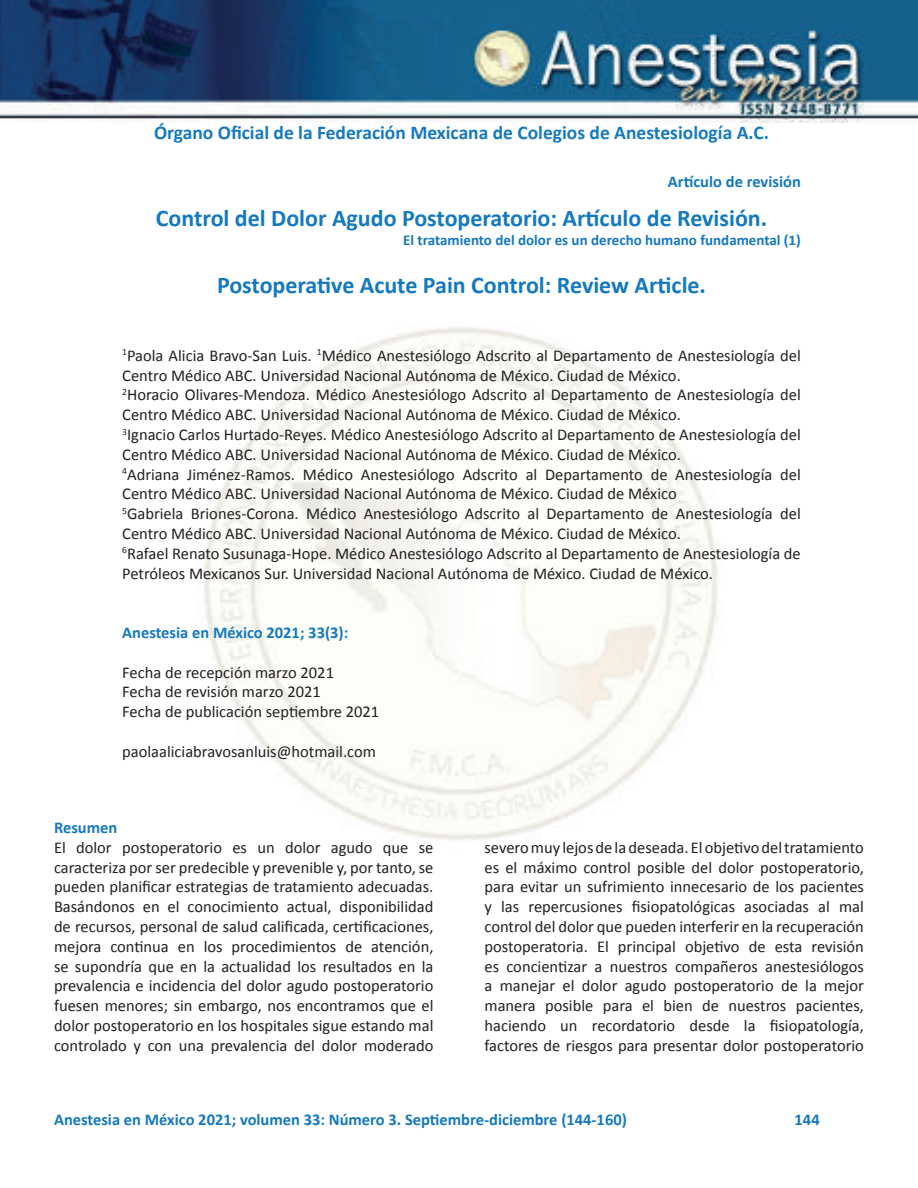
<style>
.page{position:relative;width:918px;height:1188px;background:#fff}
.page>*{position:absolute;margin:0;border:0;box-sizing:border-box;transform-origin:0 0}
.t1{font:700 24px "Calibri";color:#1579bf}
.t2{font:700 19.5px "Calibri";color:#1579bf}
.t3{font:16.5px/19.8px "Calibri";color:#231f20;text-align:justify}
.t4{font:700 16.5px "Calibri";color:#1579bf}
.t5{font:700 15px "Calibri";color:#1579bf}
</style>
<div class="page">
<img style="left:0;top:0;width:918px;height:122px">
<img style="left:204px;top:327px;width:514px;height:514px">
<p class="t2" style="left:154px;top:119px;width:616px">Órgano Oficial de la Federación Mexicana de Colegios de Anestesiología A.C.</p>
<p class="t4" style="left:668px;top:169px;width:134px">Artículo de revisión</p>
<h1 class="t1" style="left:156px;top:201px;width:613px">Control del Dolor Agudo Postoperatorio: Artículo de Revisión.</h1>
<p class="t5" style="left:403px;top:229px;width:399px">El tratamiento del dolor es un derecho humano fundamental (1)</p>
<h1 class="t1" style="left:217px;top:268px;width:491px">Postoperative Acute Pain Control: Review Article.</h1>
<p class="t3" style="left:122px;top:345px;width:680px;text-align:left"><sup>1</sup>Paola Alicia Bravo-San Luis. <sup>1</sup>Médico Anestesiólogo Adscrito al Departamento de Anestesiología del Centro Médico ABC. Universidad Nacional Autónoma de México. Ciudad de México.<br><sup>2</sup>Horacio Olivares-Mendoza. Médico Anestesiólogo Adscrito al Departamento de Anestesiología del Centro Médico ABC. Universidad Nacional Autónoma de México. Ciudad de México.<br><sup>3</sup>Ignacio Carlos Hurtado-Reyes. Médico Anestesiólogo Adscrito al Departamento de Anestesiología del Centro Médico ABC. Universidad Nacional Autónoma de México. Ciudad de México.<br><sup>4</sup>Adriana Jiménez-Ramos. Médico Anestesiólogo Adscrito al Departamento de Anestesiología del Centro Médico ABC. Universidad Nacional Autónoma de México. Ciudad de México<br><sup>5</sup>Gabriela Briones-Corona. Médico Anestesiólogo Adscrito al Departamento de Anestesiología del Centro Médico ABC. Universidad Nacional Autónoma de México. Ciudad de México.<br><sup>6</sup>Rafael Renato Susunaga-Hope. Médico Anestesiólogo Adscrito al Departamento de Anestesiología de Petróleos Mexicanos Sur. Universidad Nacional Autónoma de México. Ciudad de México.</p>
<p class="t4" style="left:122px;top:621px;width:228px">Anestesia en México 2021; 33(3):</p>
<p class="t3" style="left:122px;top:662px;width:259px;text-align:left">Fecha de recepción marzo 2021<br>Fecha de revisión marzo 2021<br>Fecha de publicación septiembre 2021</p>
<p class="t3" style="left:122px;top:741px;width:255px">paolaaliciabravosanluis@hotmail.com</p>
<p class="t4" style="left:54px;top:816px;width:65px">Resumen</p>
<p class="t3" style="left:54px;top:837px;width:381px">El dolor postoperatorio es un dolor agudo que se caracteriza por ser predecible y prevenible y, por tanto, se pueden planificar estrategias de tratamiento adecuadas.<br>Basándonos en el conocimiento actual, disponibilidad de recursos, personal de salud calificada, certificaciones, mejora continua en los procedimientos de atención, se supondría que en la actualidad los resultados en la prevalencia e incidencia del dolor agudo postoperatorio fuesen menores; sin embargo, nos encontramos que el dolor postoperatorio en los hospitales sigue estando mal controlado y con una prevalencia del dolor moderado</p>
<p class="t3" style="left:485px;top:837px;width:381px">severo muy lejos de la deseada. El objetivo del tratamiento es el máximo control posible del dolor postoperatorio, para evitar un sufrimiento innecesario de los pacientes y las repercusiones fisiopatológicas asociadas al mal control del dolor que pueden interferir en la recuperación postoperatoria. El principal objetivo de esta revisión es concientizar a nuestros compañeros anestesiólogos a manejar el dolor agudo postoperatorio de la mejor manera posible para el bien de nuestros pacientes, haciendo un recordatorio desde la fisiopatología, factores de riesgos para presentar dolor postoperatorio</p>
<p class="t4" style="left:54px;top:1108px;width:574px">Anestesia en México 2021; volumen 33: Número 3. Septiembre-diciembre (144-160)</p>
<p class="t4" style="left:795px;top:1108px;width:27px">144</p>
</div>
